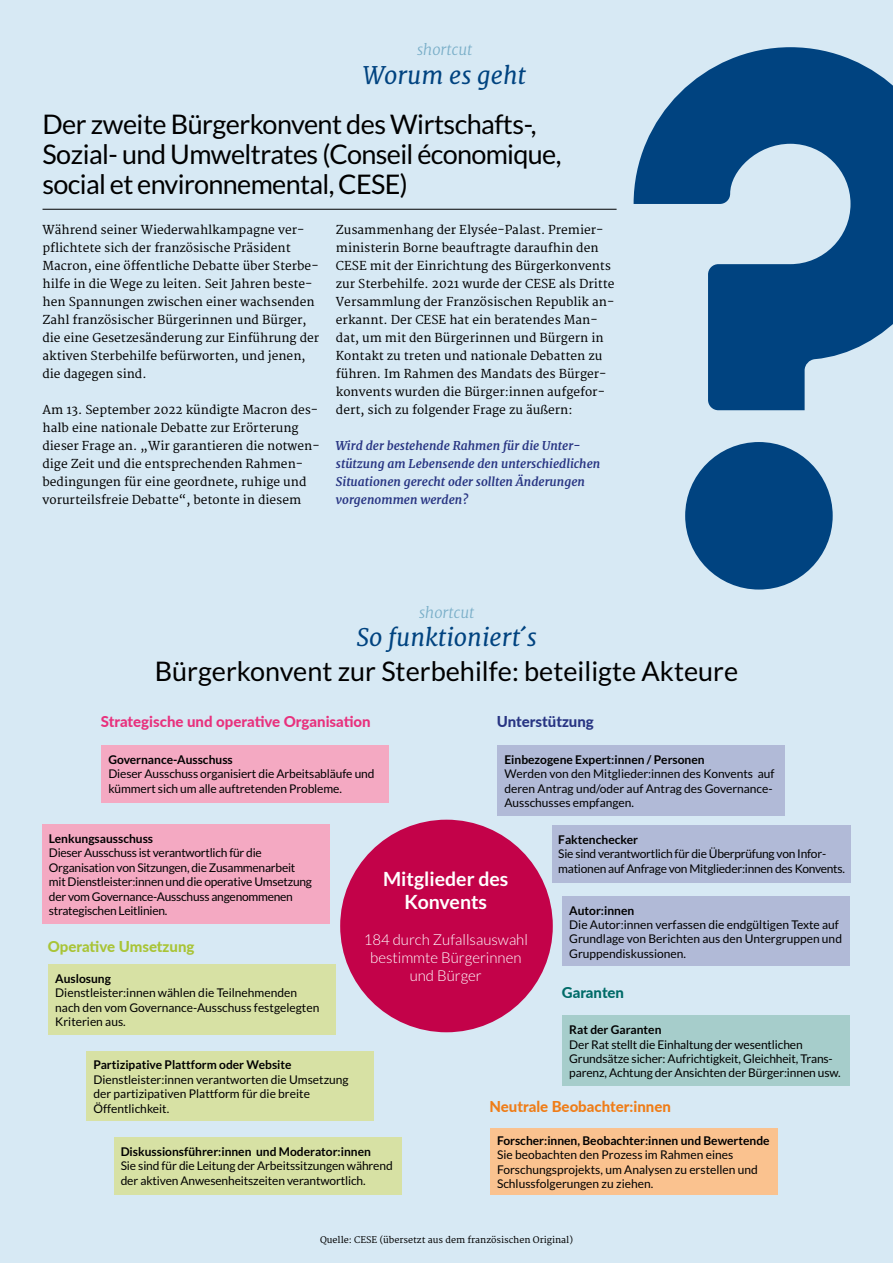
<style>
.page{position:relative;width:893px;height:1263px;background:#d7e9f4}
.page>*{position:absolute;margin:0;border:0;box-sizing:border-box;transform-origin:0 0}
.t1{font:27px/30px "Lato";letter-spacing:-.02em;color:#000}
.t2{font:27px "Lato";color:#000}
.t3{font:italic 24px "Merriweather";color:#004380}
.t4{font:700 19.5px/23.4px "Lato";color:#fff;text-align:center}
.t5{font:300 15px/18px "Lato";color:#fff;text-align:center}
.t6{font:800 15px "Lato";color:#e8317d}
.t7{font:800 15px "Lato";color:#ef7d18}
.t8{font:800 15px "Lato";color:#a9c436}
.t9{font:italic 300 15px "Merriweather";color:#79aec8}
.t10{font:800 15px "Lato";color:#283583}
.t11{font:800 15px "Lato";color:#006b68}
.t12{font:12px/14.4px "Lato";letter-spacing:-.01em;color:#000}
.t13{font:12px/18px "Merriweather";color:#000}
.t14{font:700 12px "Lato";color:#000}
.t15{font:italic 700 12px/18px "Merriweather";color:#283583}
.t16{font:9px "Merriweather";color:#000}
</style>
<div class="page">
<div style="left:685px;top:442px;width:148px;height:147px;background:#004380;border-radius:50%"></div>
<hr style="left:43px;top:209px;width:574px;height:1px;background:#000">
<svg style="left:634px;top:47px;width:259px;height:363px;fill:#004380"></svg>
<div style="left:340px;top:820px;width:213px;height:212px;background:#c30249;border-radius:50%"></div>
<div style="left:102px;top:745px;width:287px;height:58px;background:#f4a9c2"></div>
<div style="left:498px;top:745px;width:287px;height:70px;background:#b1bad7"></div>
<div style="left:562px;top:1015px;width:288px;height:71px;background:#a6cdcb"></div>
<div style="left:490px;top:1128px;width:288px;height:67px;background:#fac28f"></div>
<div style="left:552px;top:825px;width:298px;height:58px;background:#b1bad7"></div>
<div style="left:562px;top:896px;width:288px;height:69px;background:#b1bad7"></div>
<div style="left:49px;top:964px;width:287px;height:71px;background:#d7e1a4"></div>
<div style="left:87px;top:1051px;width:287px;height:69px;background:#d7e1a4"></div>
<div style="left:114px;top:1137px;width:287px;height:58px;background:#d7e1a4"></div>
<div style="left:42px;top:824px;width:288px;height:100px;background:#f4a9c2"></div>
<p class="t9" style="left:417px;top:40px;width:57px">shortcut</p>
<h2 class="t3" style="left:363px;top:60px;width:165px">Worum es geht</h2>
<h1 class="t1" style="left:43px;top:109px;width:520px">Der zweite Bürgerkonvent des Wirtschafts-,<br>Sozial- und Umweltrates (Conseil économique, social et environnemental, CESE)</h1>
<p class="t13" style="left:43px;top:221px;width:278px">Während seiner Wiederwahlkampagne ver&shy;pflichtete sich der französische Präsident Macron, eine öffentliche Debatte über Sterbe&shy;hilfe in die Wege zu leiten. Seit Jahren beste&shy;hen Spannungen zwischen einer wachsenden Zahl französischer Bürgerinnen und Bürger, die eine Gesetzesänderung zur Einführung der aktiven Sterbehilfe befürworten, und jenen, die dagegen sind.</p>
<p class="t13" style="left:43px;top:401px;width:279px">Am 13. September 2022 kündigte Macron des&shy;halb eine nationale Debatte zur Erörterung dieser Frage an. „Wir garantieren die notwen&shy;dige Zeit und die entsprechenden Rahmen&shy;bedingungen für eine geordnete, ruhige und vorurteilsfreie Debatte“, betonte in diesem</p>
<p class="t13" style="left:336px;top:221px;width:280px">Zusammenhang der Elysée-Palast. Premier&shy;ministerin Borne beauftragte daraufhin den CESE mit der Einrichtung des Bürgerkonvents zur Sterbehilfe. 2021 wurde der CESE als Dritte Versammlung der Französischen Republik an&shy;erkannt. Der CESE hat ein beratendes Man&shy;dat, um mit den Bürgerinnen und Bürgern in Kontakt zu treten und nationale Debatten zu führen. Im Rahmen des Mandats des Bürger&shy;konvents wurden die Bürger:innen aufgefor&shy;dert, sich zu folgender Frage zu äußern:</p>
<p class="t15" style="left:336px;top:437px;width:266px">Wird der bestehende Rahmen für die Unter&shy;stützung am Lebensende den unterschiedlichen Situationen gerecht oder sollten Änderungen vorgenommen werden?</p>
<p class="t9" style="left:419px;top:603px;width:57px">shortcut</p>
<h2 class="t3" style="left:356px;top:623px;width:182px">So funktioniert´s</h2>
<h1 class="t2" style="left:155px;top:656px;width:585px">Bürgerkonvent zur Sterbehilfe: beteiligte Akteure</h1>
<p class="t6" style="left:101px;top:710px;width:271px">Strategische und operative Organisation</p>
<p class="t10" style="left:497px;top:710px;width:98px">Unterstützung</p>
<p class="t14" style="left:108px;top:752px;width:126px">Governance-Ausschuss</p>
<p class="t12" style="left:108px;top:767px;width:268px">Dieser Ausschuss organisiert die Arbeitsabläufe und kümmert sich um alle auftretenden Probleme.</p>
<p class="t14" style="left:504px;top:752px;width:202px">Einbezogene Expert:innen / Personen</p>
<p class="t12" style="left:504px;top:767px;width:272px">Werden von den Mitglieder:innen des Konvents auf deren Antrag und/oder auf Antrag des Governance-<br>Ausschusses empfangen.</p>
<p class="t14" style="left:49px;top:832px;width:106px">Lenkungsausschuss</p>
<p class="t12" style="left:49px;top:846px;width:265px">Dieser Ausschuss ist verantwortlich für die Organisation von Sitzungen, die Zusammenarbeit mit Dienstleister:innen und die operative Umsetzung der vom Governance-Ausschuss angenommenen strategischen Leitlinien.</p>
<p class="t8" style="left:48px;top:935px;width:148px">Operative Umsetzung</p>
<h3 class="t4" style="left:383px;top:867px;width:127px">Mitglieder des<br>Konvents</h3>
<p class="t5" style="left:364px;top:931px;width:166px">184 durch Zufallsauswahl bestimmte Bürgerinnen</p>
<p class="t14" style="left:558px;top:833px;width:81px">Faktenchecker</p>
<p class="t12" style="left:558px;top:847px;width:288px">Sie sind verantwortlich für die Überprüfung von Infor&shy;mationen auf Anfrage von Mitglieder:innen des Konvents.</p>
<p class="t14" style="left:569px;top:903px;width:66px">Autor:innen</p>
<p class="t12" style="left:569px;top:917px;width:274px">Die Autor:innen verfassen die endgültigen Texte auf<br>Grundlage von Berichten aus den Untergruppen und<br>Gruppendiskussionen.</p>
<p class="t14" style="left:55px;top:972px;width:57px">Auslosung</p>
<p class="t5" style="left:410px;top:967px;width:74px">und Bürger</p>
<p class="t12" style="left:55px;top:986px;width:266px">Dienstleister:innen wählen die Teilnehmenden nach den vom Governance-Ausschuss festgelegten<br>Kriterien aus.</p>
<p class="t14" style="left:93px;top:1058px;width:200px">Partizipative Plattform oder Website</p>
<p class="t12" style="left:93px;top:1072px;width:257px">Dienstleister:innen verantworten die Umsetzung der partizipativen Plattform für die breite<br>Öffentlichkeit.</p>
<p class="t14" style="left:121px;top:1144px;width:252px">Diskussionsführer:innen und Moderator:innen</p>
<p class="t12" style="left:121px;top:1159px;width:274px">Sie sind für die Leitung der Arbeitssitzungen während der aktiven Anwesenheitszeiten verantwortlich.</p>
<p class="t11" style="left:562px;top:981px;width:64px">Garanten</p>
<p class="t14" style="left:569px;top:1023px;width:94px">Rat der Garanten</p>
<p class="t12" style="left:569px;top:1037px;width:273px">Der Rat stellt die Einhaltung der wesentlichen<br>Grundsätze sicher: Aufrichtigkeit, Gleichheit, Trans&shy;parenz, Achtung der Ansichten der Bürger:innen usw.</p>
<p class="t7" style="left:490px;top:1096px;width:183px">Neutrale Beobachter:innen</p>
<p class="t14" style="left:497px;top:1133px;width:274px">Forscher:innen, Beobachter:innen und Bewertende</p>
<p class="t12" style="left:497px;top:1147px;width:262px">Sie beobachten den Prozess im Rahmen eines<br>Forschungsprojekts, um Analysen zu erstellen und<br>Schlussfolgerungen zu ziehen.</p>
<p class="t16" style="left:320px;top:1234px;width:254px">Quelle: CESE (übersetzt aus dem französischen Original)</p>
</div>
